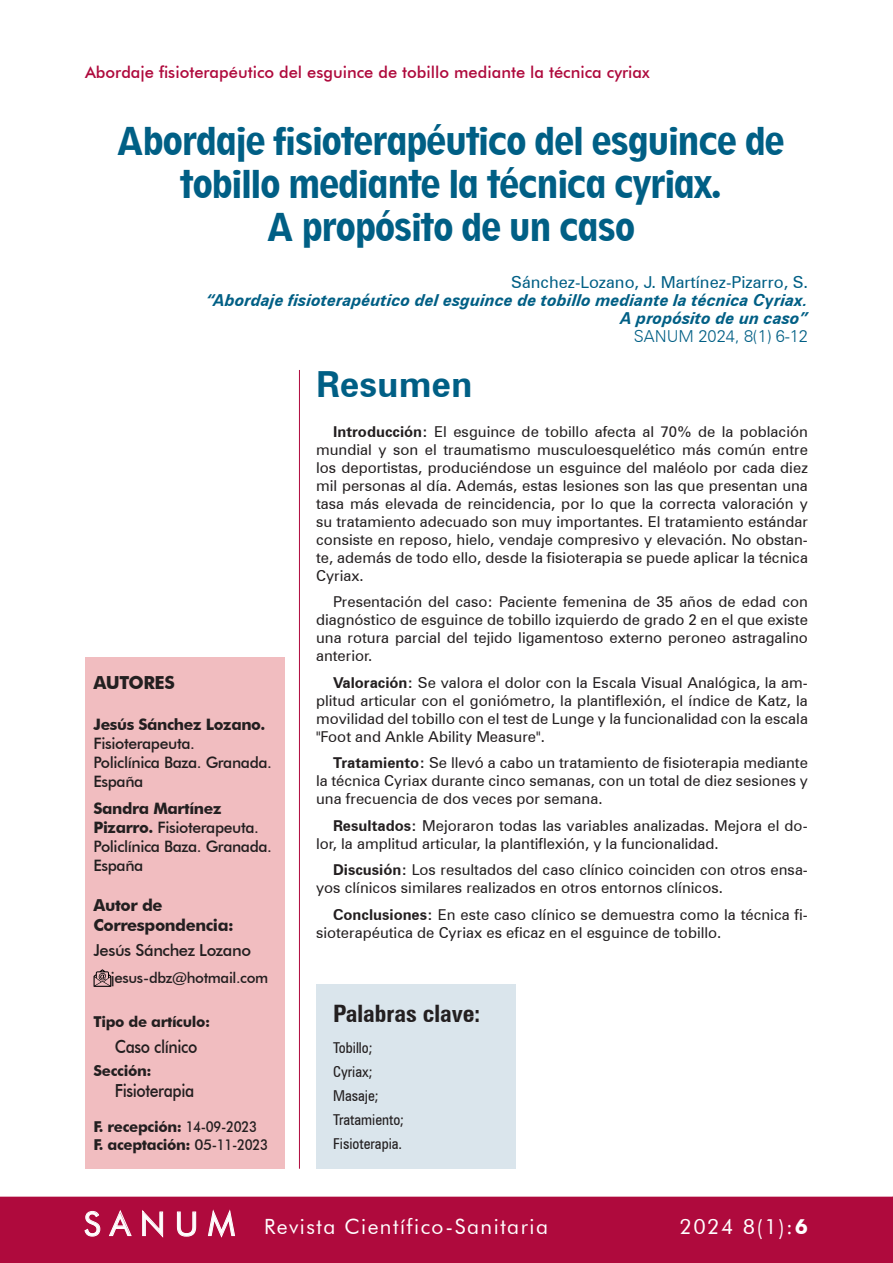
<style>
.page{position:relative;width:893px;height:1263px;background:#fff}
.page>*{position:absolute;margin:0;border:0;box-sizing:border-box;transform-origin:0 0}
.Titulo{font:800 condensed 36px/43.2px "Geometric 212 BT";letter-spacing:-.025em;color:#005f85;text-align:center}
.Apartado1{font:700 36px "Zurich BT";color:#005f85}
.Claves{font:700 condensed 24px "Zurich BT";color:#231f20}
.t1{font:21px "Futura BT";letter-spacing:.07em;color:#fff}
.crédito_1{font:500 18px "Futura BT";letter-spacing:-.025em;color:#231f20;scale:.88 1}
.crédito_1-2{font:700 18px "Futura BT";letter-spacing:-.025em;color:#231f20}
.firmacargo{font:italic 700 16.5px/18px "Zurich BT";color:#005f85;text-align:right}
.cabecera{font:500 16.5px "Futura BT";color:#af0a3d}
.crédito_2{font:700 16.5px/19.8px "Futura BT";letter-spacing:-.025em;color:#231f20}
.crédito_2-2{font:500 16.5px "Futura BT";letter-spacing:-.025em;color:#231f20}
.crédito_2-3{font:500 15.75px/18.9px "Futura BT";letter-spacing:-.025em;color:#231f20}
.texto{font:15px/18px "Zurich BT";color:#231f20;text-align:justify}
.crédito_1-3{font:700 15px "Futura BT";letter-spacing:-.025em;color:#231f20}
.Claves_2{font:condensed 15px "Zurich BT";color:#231f20}
.crédito_2-4{font:500 15px "Futura BT";letter-spacing:-.025em;color:#231f20}
.s1{font-weight:400;font-style:normal}
.s2{font-weight:300;font-style:normal}
.s3{font-weight:700}
.s4{font-weight:500}
.s5{font-size:33px}
</style>
<div class="page">
<div style="left:0;top:1197px;width:892px;height:66px;background:#af0a3d"></div>
<svg style="left:892px;top:1197px;width:1px;height:66px"></svg>
<hr style="left:299px;top:370px;width:1px;height:799px;background:#af0a3d">
<div style="left:316px;top:984px;width:200px;height:185px;background:#dae5ec"></div>
<div style="left:85px;top:657px;width:200px;height:512px;background:#f1bdc0"></div>
<svg style="left:94px;top:969px;width:17px;height:18px"></svg>
<p class="cabecera" style="left:85px;top:62px;width:566px">Abordaje fisioterapéutico del esguince de tobillo mediante la técnica cyriax</p>
<p class="Titulo" style="left:116px;top:119px;width:670px">Abordaje fisioterapéutico del esguince de tobillo mediante la técnica cyriax.<br>A propósito de un caso</p>
<p class="firmacargo" style="left:206px;top:273px;width:603px"><span class="s1">Sánchez-Lozano, J. Martínez-Pizarro, S.<br></span>“Abordaje fisioterapéutico del esguince de tobillo mediante la técnica Cyriax.<br>A propósito de un caso”<br><span class="s2">SANUM 2024, 8(1) 6-12</span></p>
<p class="crédito_1-2" style="left:94px;top:672px;width:83px">AUTORES</p>
<p class="crédito_2-3" style="left:94px;top:715px;width:180px"><span class="s3">Jesús Sánchez Lozano.<br></span>Fisioterapeuta.<br>Policlínica Baza. Granada.<br>España</p>
<p class="crédito_2-3" style="left:94px;top:799px;width:180px"><span class="s3">Sandra Martínez<br>Pizarro.</span> Fisioterapeuta.<br>Policlínica Baza. Granada.<br>España</p>
<p class="crédito_2" style="left:94px;top:895px;width:142px">Autor de<br>Correspondencia:</p>
<p class="crédito_2-2" style="left:94px;top:940px;width:159px">Jesús Sánchez Lozano</p>
<p class="crédito_2-4" style="left:111px;top:968px;width:159px">jesus-dbz@hotmail.com</p>
<p class="crédito_1-3" style="left:94px;top:1013px;width:118px">Tipo de artículo:</p>
<p class="crédito_1" style="left:115px;top:1036px;width:95px">Caso clínico</p>
<p class="crédito_1-3" style="left:94px;top:1061px;width:60px">Sección:</p>
<p class="crédito_1" style="left:115px;top:1080px;width:92px">Fisioterapia</p>
<p class="crédito_1-3" style="left:94px;top:1118px;width:165px">F. recepción: <span class="s4">14-09-2023</span></p>
<p class="crédito_1-3" style="left:94px;top:1136px;width:176px">F. aceptación: <span class="s4">05-11-2023</span></p>
<p class="Apartado1" style="left:316px;top:363px;width:158px">Resumen</p>
<p class="texto" style="left:316px;top:422px;width:493px;text-indent:17px"><span class="s3">Introducción:</span> El esguince de tobillo afecta al 70% de la población mundial y son el traumatismo musculoesquelético más común entre los deportistas, produciéndose un esguince del maléolo por cada diez mil personas al día. Además, estas lesiones son las que presentan una tasa más elevada de reincidencia, por lo que la correcta valoración y su tratamiento adecuado son muy importantes. El tratamiento estándar consiste en reposo, hielo, vendaje compresivo y elevación. No obstan&shy;te, además de todo ello, desde la fisioterapia se puede aplicar la técnica Cyriax.</p>
<p class="texto" style="left:316px;top:593px;width:493px;text-indent:17px">Presentación del caso: Paciente femenina de 35 años de edad con diagnóstico de esguince de tobillo izquierdo de grado 2 en el que existe una rotura parcial del tejido ligamentoso externo peroneo astragalino anterior.</p>
<p class="texto" style="left:316px;top:673px;width:493px;text-indent:17px"><span class="s3">Valoración:</span> Se valora el dolor con la Escala Visual Analógica, la am&shy;plitud articular con el goniómetro, la plantiflexión, el índice de Katz, la movilidad del tobillo con el test de Lunge y la funcionalidad con la escala "Foot and Ankle Ability Measure".</p>
<p class="texto" style="left:316px;top:754px;width:493px;text-indent:17px"><span class="s3">Tratamiento:</span> Se llevó a cabo un tratamiento de fisioterapia mediante la técnica Cyriax durante cinco semanas, con un total de diez sesiones y una frecuencia de dos veces por semana.</p>
<p class="texto" style="left:316px;top:816px;width:493px;text-indent:17px"><span class="s3">Resultados:</span> Mejoraron todas las variables analizadas. Mejora el do&shy;lor, la amplitud articular, la plantiflexión, y la funcionalidad.</p>
<p class="texto" style="left:316px;top:861px;width:493px;text-indent:17px"><span class="s3">Discusión:</span> Los resultados del caso clínico coinciden con otros ensa&shy;yos clínicos similares realizados en otros entornos clínicos.</p>
<p class="texto" style="left:316px;top:905px;width:493px;text-indent:17px"><span class="s3">Conclusiones:</span> En este caso clínico se demuestra como la técnica fi&shy;sioterapéutica de Cyriax es eficaz en el esguince de tobillo.</p>
<p class="Claves" style="left:333px;top:999px;width:149px">Palabras clave:</p>
<p class="Claves_2" style="left:333px;top:1039px;width:41px">Tobillo;</p>
<p class="Claves_2" style="left:333px;top:1063px;width:41px">Cyriax;</p>
<p class="Claves_2" style="left:333px;top:1087px;width:47px">Masaje;</p>
<p class="Claves_2" style="left:333px;top:1111px;width:72px">Tratamiento;</p>
<p class="Claves_2" style="left:333px;top:1135px;width:71px">Fisioterapia.</p>
<h3 class="t1" style="left:84px;top:1214px;width:466px"><span class="s5">S A N U M</span> Revista Científico-Sanitaria</h3>
<h3 class="t1" style="left:680px;top:1214px;width:130px">2024 8(1):<span class="s3">6</span></h3>
</div>
